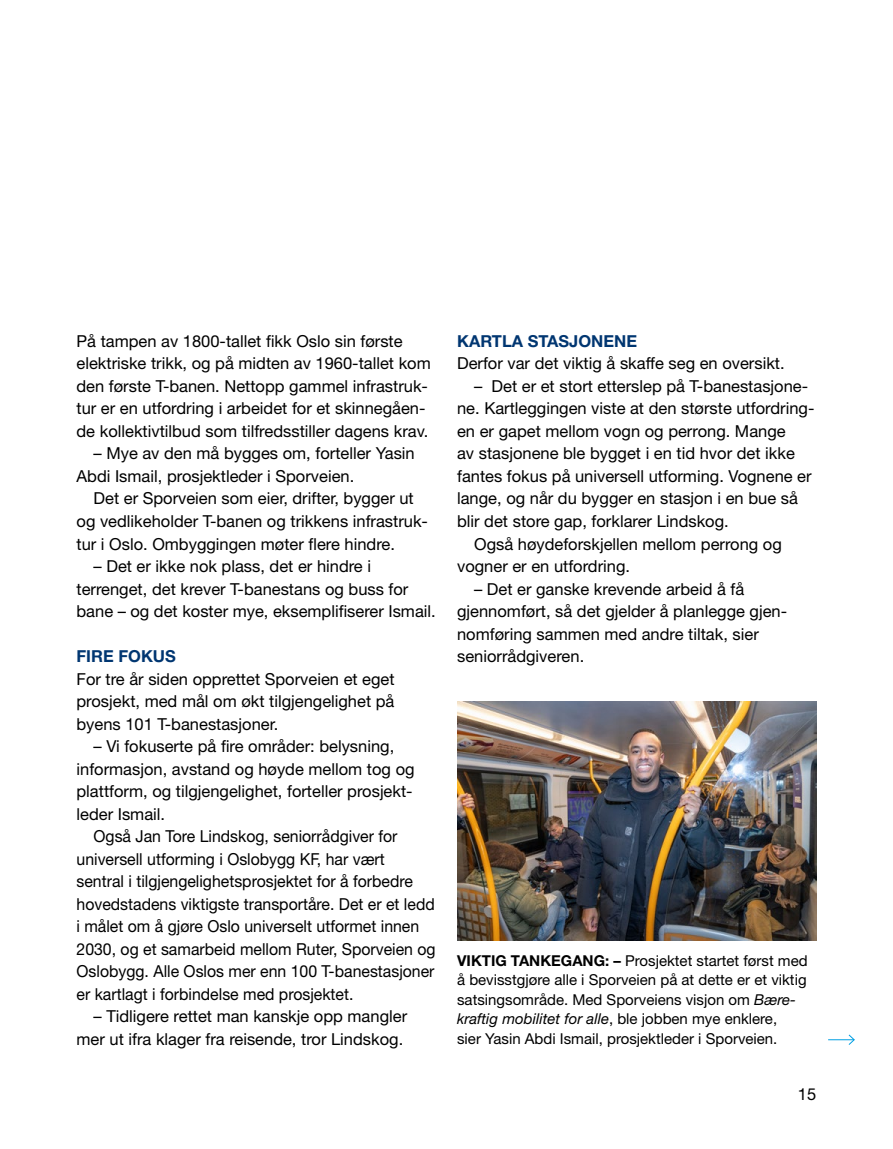
<style>
.page{position:relative;width:893px;height:1149px;background:#fff}
.page>*{position:absolute;margin:0;border:0;box-sizing:border-box;transform-origin:0 0}
.t1{font:16.5px/22.5px "Helvetica Neue LT Pro";color:#000}
.t2{font:16.5px/22.5px "Helvetica Neue LT Pro";color:#000;scale:.96 1}
.t3{font:700 16.5px "Helvetica Neue LT Pro";color:#003671}
.t4{font:15px/19.5px "Helvetica Neue LT Pro";color:#000}
.s1{font-weight:700}
.s2{font-style:italic}
</style>
<div class="page">
<img style="left:457px;top:701px;width:359px;height:239px">
<svg style="left:828px;top:1034px;width:27px;height:11px"></svg>
<p class="t1" style="left:77px;top:329px;width:356px">På tampen av 1800-tallet fikk Oslo sin første elektriske trikk, og på midten av 1960-tallet kom den første T-banen. Nettopp gammel infrastruk&shy;tur er en utfordring i arbeidet for et skinnegåen&shy;de kollektivtilbud som tilfredsstiller dagens krav.</p>
<p class="t1" style="left:77px;top:442px;width:340px;text-indent:17px">– Mye av den må bygges om, forteller Yasin<br>Abdi Ismail, prosjektleder i Sporveien.</p>
<p class="t1" style="left:77px;top:487px;width:353px;text-indent:17px">Det er Sporveien som eier, drifter, bygger ut og vedlikeholder T-banen og trikkens infrastruk&shy;tur i Oslo. Ombyggingen møter flere hindre.</p>
<p class="t1" style="left:77px;top:554px;width:361px;text-indent:17px">– Det er ikke nok plass, det er hindre i terrenget, det krever T-banestans og buss for bane – og det koster mye, eksemplifiserer Ismail.</p>
<p class="t3" style="left:77px;top:646px;width:101px">FIRE FOKUS</p>
<p class="t1" style="left:77px;top:667px;width:320px;text-align:justify">For tre år siden opprettet Sporveien et eget prosjekt, med mål om økt tilgjengelighet på byens 101 T-banestasjoner.</p>
<p class="t1" style="left:77px;top:734px;width:340px;text-indent:17px">– Vi fokuserte på fire områder: belysning, informasjon, avstand og høyde mellom tog og plattform, og tilgjengelighet, forteller prosjekt&shy;leder Ismail.</p>
<p class="t2" style="left:77px;top:824px;width:376px;text-indent:17px">Også Jan Tore Lindskog, seniorrådgiver for universell utforming i Oslobygg KF, har vært sentral i tilgjengelighetsprosjektet for å forbedre hovedstadens viktigste transportåre. Det er et ledd i målet om å gjøre Oslo universelt utformet innen 2030, og et samarbeid mellom Ruter, Sporveien og Oslobygg. Alle Oslos mer enn 100 T-banestasjoner er kartlagt i forbindelse med prosjektet.</p>
<p class="t1" style="left:77px;top:1004px;width:332px;text-align:right">– Tidligere rettet man kanskje opp mangler mer ut ifra klager fra reisende, tror Lindskog.</p>
<p class="t3" style="left:457px;top:330px;width:182px">KARTLA STASJONENE</p>
<p class="t1" style="left:457px;top:351px;width:329px">Derfor var det viktig å skaffe seg en oversikt.</p>
<p class="t1" style="left:474px;top:374px;width:336px">– Det er et stort etterslep på T-banestasjone-</p>
<p class="t1" style="left:457px;top:397px;width:357px">ne. Kartleggingen viste at den største utfordring-</p>
<p class="t1" style="left:457px;top:419px;width:330px">en er gapet mellom vogn og perrong. Mange</p>
<p class="t1" style="left:457px;top:442px;width:339px">av stasjonene ble bygget i en tid hvor det ikke</p>
<p class="t1" style="left:457px;top:464px;width:356px">fantes fokus på universell utforming. Vognene er</p>
<p class="t1" style="left:457px;top:487px;width:342px">lange, og når du bygger en stasjon i en bue så</p>
<p class="t1" style="left:457px;top:509px;width:273px">blir det store gap, forklarer Lindskog.</p>
<p class="t1" style="left:474px;top:532px;width:309px">Også høydeforskjellen mellom perrong og</p>
<p class="t1" style="left:457px;top:554px;width:174px">vogner er en utfordring.</p>
<p class="t1" style="left:457px;top:577px;width:332px;text-indent:17px">– Det er ganske krevende arbeid å få gjennomført, så det gjelder å planlegge gjen&shy;nomføring sammen med andre tiltak, sier seniorrådgiveren.</p>
<p class="t4" style="left:457px;top:949px;width:352px"><span class="s1">VIKTIG TANKEGANG: –</span> Prosjektet startet først med å bevisstgjøre alle i Sporveien på at dette er et viktig satsingsområde. Med Sporveiens visjon om <span class="s2">Bære&shy;kraftig mobilitet for alle</span>, ble jobben mye enklere,<br>sier Yasin Abdi Ismail, prosjektleder i Sporveien.</p>
<p class="t1" style="left:798px;top:1081px;width:20px">15</p>
</div>
